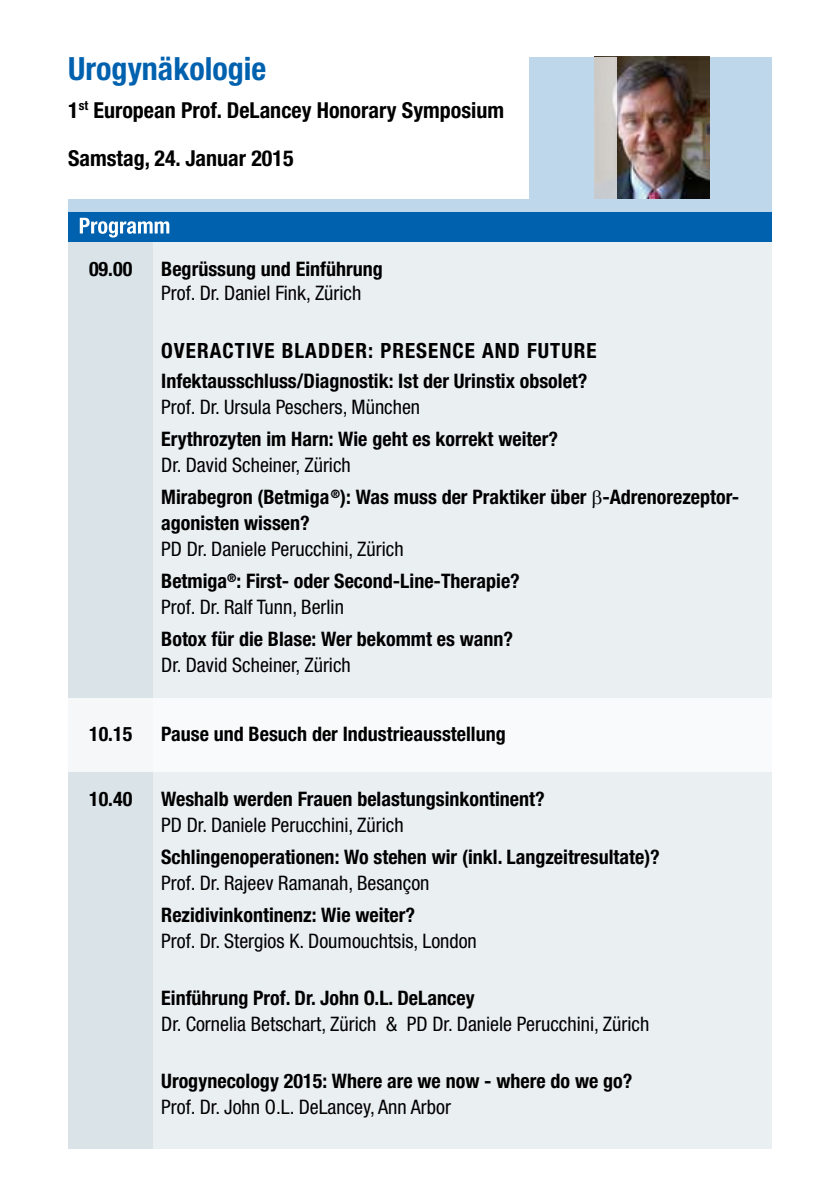
<style>
.page{position:relative;width:840px;height:1191px;background:#fff}
.page>*{position:absolute;margin:0;border:0;box-sizing:border-box;transform-origin:0 0}
.t1{font:700 condensed 32px "Helvetica Neue LT Std";color:#0061af}
.t2{font:700 condensed 22px/48px "Helvetica Neue LT Std";color:#000}
.t3{font:700 condensed 22px "Helvetica Neue LT Std";color:#fff}
.t4{font:700 condensed 21px "Helvetica Neue LT Std";letter-spacing:.05em;color:#000}
.t5{font:700 condensed 20px/32px "Helvetica Neue LT Std";color:#000}
.t6{font:condensed 20px "Helvetica Neue LT Std";color:#000}
.s1{font-weight:400}
</style>
<div class="page">
<div style="left:527px;top:57px;width:244px;height:142px;background:#bfd7ea"></div>
<img style="left:594px;top:57px;width:115px;height:142px">
<div style="left:594px;top:57px;width:23px;height:141px;background:#cfccc9"></div>
<div style="left:68px;top:241px;width:85px;height:907px;background:#dae3e8"></div>
<div style="left:153px;top:241px;width:618px;height:907px;background:#eaeff2"></div>
<div style="left:1px;top:698px;width:838px;height:74px;background:#fff"></div>
<div style="left:68px;top:199px;width:703px;height:42px;background:#0061af"></div>
<div style="left:68px;top:199px;width:703px;height:12px;background:#bfd7ea"></div>
<h1 class="t1" style="left:68px;top:49px;width:200px">Urogynäkologie</h1>
<p class="t2" style="left:68px;top:85px;width:437px">1<sup>st</sup> European Prof. DeLancey Honorary Symposium<br>Samstag, 24. Januar 2015</p>
<p class="t3" style="left:79px;top:212px;width:93px">Programm</p>
<p class="t5" style="left:89px;top:252px;width:45px">09.00</p>
<p class="t5" style="left:161px;top:252px;width:223px">Begrüssung und Einführung</p>
<p class="t6" style="left:161px;top:281px;width:201px">Prof. Dr. Daniel Fink, Zürich</p>
<p class="t4" style="left:161px;top:338px;width:25px">Overactive</p>
<p class="t4" style="left:281px;top:338px;width:26px">Bladder</p>
<p class="t4" style="left:368px;top:338px;width:37px">: Presen</p>
<p class="t4" style="left:452px;top:338px;width:43px">CE and</p>
<p class="t4" style="left:527px;top:338px;width:24px">Future</p>
<p class="t5" style="left:161px;top:365px;width:427px">Infektausschluss/Diagnostik: Ist der Urinstix obsolet?</p>
<p class="t6" style="left:161px;top:396px;width:260px">Prof. Dr. Ursula Peschers, München</p>
<p class="t5" style="left:161px;top:423px;width:398px">Erythrozyten im Harn: Wie geht es korrekt weiter?</p>
<p class="t5" style="left:161px;top:449px;width:577px"><span class="s1">Dr. David Scheiner, Zürich<br></span>Mirabegron (Betmiga<sup>®</sup>): Was muss der Praktiker über -Adrenorezeptor-</p>
<p class="t5" style="left:161px;top:507px;width:150px">agonisten wissen?</p>
<p class="t5" style="left:161px;top:533px;width:360px"><span class="s1">PD Dr. Daniele Perucchini, Zürich<br></span>Betmiga<sup>®</sup>: First- oder Second-Line-Therapie?</p>
<p class="t6" style="left:161px;top:596px;width:184px">Prof. Dr. Ralf Tunn, Berlin</p>
<p class="t5" style="left:161px;top:623px;width:353px">Botox für die Blase: Wer bekommt es wann?</p>
<p class="t6" style="left:161px;top:654px;width:191px">Dr. David Scheiner, Zürich</p>
<p class="t5" style="left:89px;top:717px;width:45px">10.15</p>
<p class="t5" style="left:161px;top:717px;width:346px">Pause und Besuch der Industrieausstellung</p>
<p class="t5" style="left:89px;top:782px;width:45px">10.40</p>
<p class="t5" style="left:161px;top:782px;width:385px">Weshalb werden Frauen belastungsinkontinent?</p>
<p class="t6" style="left:161px;top:813px;width:244px">PD Dr. Daniele Perucchini, Zürich</p>
<p class="t5" style="left:161px;top:840px;width:500px">Schlingenoperationen: Wo stehen wir (inkl. Langzeitresultate)?</p>
<p class="t6" style="left:161px;top:871px;width:269px">Prof. Dr. Rajeev Ramanah, Besançon</p>
<p class="t5" style="left:161px;top:898px;width:255px">Rezidivinkontinenz: Wie weiter?</p>
<p class="t6" style="left:161px;top:929px;width:317px">Prof. Dr. Stergios K. Doumouchtsis, London</p>
<p class="t5" style="left:161px;top:981px;width:314px">Einführung Prof. Dr. John O.L. DeLancey</p>
<p class="t6" style="left:161px;top:1012px;width:489px">Dr. Cornelia Betschart, Zürich &amp; PD Dr. Daniele Perucchini, Zürich</p>
<p class="t5" style="left:161px;top:1064px;width:472px">Urogynecology 2015: Where are we now - where do we go?</p>
<p class="t6" style="left:161px;top:1095px;width:291px">Prof. Dr. John O.L. DeLancey, Ann Arbor</p>
</div>
